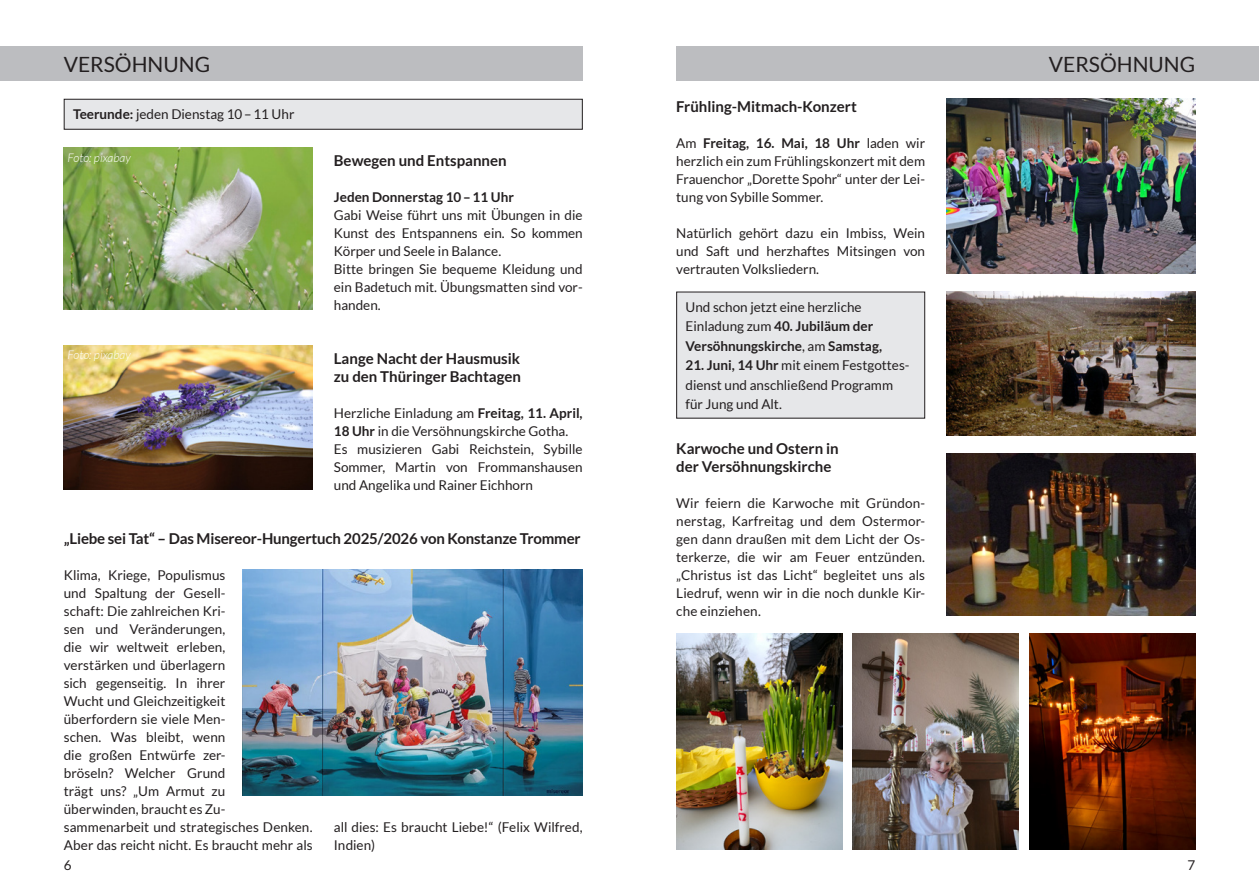
<style>
.page{position:relative;width:1259px;height:893px;background:#fff}
.page>*{position:absolute;margin:0;border:0;box-sizing:border-box;transform-origin:0 0}
.t1{font:21px "Lato";color:#231f20}
.ZW-Ü_10_12{font:700 15px/18px "Lato";color:#231f20}
.Text_9_12{font:13.5px/18px "Lato";color:#231f20;text-align:justify}
.ZW-Ü_10_12-2{font:13.5px "Lato";color:#231f20}
.Text_9_12-2{font:700 13.5px "Lato";color:#231f20}
.Bildunterschrift{font:italic 300 12px "Lato";color:#fff}
.s1{font-weight:700}
</style>
<div class="page">
<div style="left:0;top:47px;width:583px;height:34px;background:#bcbdc0"></div>
<div style="left:676px;top:47px;width:583px;height:34px;background:#bcbdc0"></div>
<div style="left:64px;top:99px;width:518px;height:30px;background:#e6e7e9"></div>
<div style="left:64px;top:99px;width:519px;height:31px;border:1px solid #231f20"></div>
<img style="left:64px;top:148px;width:249px;height:162px">
<img style="left:64px;top:346px;width:249px;height:144px">
<img style="left:242px;top:569px;width:341px;height:227px">
<img style="left:946px;top:99px;width:249px;height:175px">
<img style="left:946px;top:292px;width:249px;height:144px">
<img style="left:946px;top:454px;width:249px;height:162px">
<img style="left:1029px;top:634px;width:166px;height:216px">
<img style="left:853px;top:634px;width:165px;height:216px">
<img style="left:676px;top:634px;width:166px;height:216px">
<div style="left:676px;top:292px;width:248px;height:126px;background:#e6e7e9"></div>
<div style="left:676px;top:292px;width:249px;height:126px;border:1px solid #231f20"></div>
<p class="t1" style="left:64px;top:53px;width:148px">VERSÖHNUNG</p>
<p class="t1" style="left:1049px;top:53px;width:148px">VERSÖHNUNG</p>
<p class="ZW-Ü_10_12-2" style="left:73px;top:107px;width:223px"><span class="s1">Teerunde:</span> jeden Dienstag 10–11 Uhr</p>
<p class="ZW-Ü_10_12" style="left:334px;top:151px;width:174px">Bewegen und Entspannen</p>
<p class="Text_9_12-2" style="left:334px;top:189px;width:181px">Jeden Donnerstag 10–11 Uhr</p>
<p class="Text_9_12" style="left:334px;top:206px;width:250px">Gabi Weise führt uns mit Übungen in die Kunst des Entspannens ein. So kommen Körper und Seele in Balance.</p>
<p class="Text_9_12" style="left:334px;top:260px;width:250px">Bitte bringen Sie bequeme Kleidung und ein Badetuch mit. Übungsmatten sind vor&shy;handen.</p>
<p class="ZW-Ü_10_12" style="left:676px;top:97px;width:182px">Frühling-Mitmach-Konzert</p>
<p class="Text_9_12" style="left:676px;top:134px;width:250px">Am <span class="s1">Freitag, 16. Mai, 18 Uhr</span> laden wir herzlich ein zum Frühlingskonzert mit dem Frauenchor „Dorette Spohr“ unter der Lei&shy;tung von Sybille Sommer.</p>
<p class="Text_9_12" style="left:676px;top:224px;width:250px">Natürlich gehört dazu ein Imbiss, Wein und Saft und herzhaftes Mitsingen von vertrauten Volksliedern.</p>
<p class="Text_9_12" style="left:685px;top:297px;width:198px;line-height:19.5px;text-align:left">Und schon jetzt eine herzliche<br>Einladung zum <span class="s1">40. Jubiläum der<br>Versöhnungskirche</span>, am <span class="s1">Samstag,</span></p>
<p class="Text_9_12" style="left:685px;top:356px;width:225px;line-height:19.5px;text-align:left"><span class="s1">21. Juni, 14 Uhr</span> mit einem Festgottes&shy;dienst und anschließend Programm für Jung und Alt.</p>
<p class="ZW-Ü_10_12" style="left:676px;top:439px;width:164px">Karwoche und Ostern in der Versöhnungskirche</p>
<p class="Text_9_12" style="left:676px;top:494px;width:250px">Wir feiern die Karwoche mit Gründon&shy;nerstag, Karfreitag und dem Ostermor&shy;gen dann draußen mit dem Licht der Os&shy;terkerze, die wir am Feuer entzünden. „Christus ist das Licht“ begleitet uns als Liedruf, wenn wir in die noch dunkle Kir&shy;che einziehen.</p>
<p class="Bildunterschrift" style="left:68px;top:151px;width:65px">Foto: pixabay</p>
<p class="Bildunterschrift" style="left:68px;top:348px;width:65px">Foto: pixabay</p>
<p class="ZW-Ü_10_12" style="left:334px;top:349px;width:189px">Lange Nacht der Hausmusik zu den Thüringer Bachtagen</p>
<p class="Text_9_12" style="left:334px;top:404px;width:250px">Herzliche Einladung am <span class="s1">Freitag, 11. April,<br>18 Uhr</span> in die Versöhnungskirche Gotha.</p>
<p class="Text_9_12" style="left:334px;top:440px;width:250px">Es musizieren Gabi Reichstein, Sybille Sommer, Martin von Frommanshausen und Angelika und Rainer Eichhorn</p>
<p class="ZW-Ü_10_12" style="left:64px;top:529px;width:518px">„Liebe sei Tat“ – Das Misereor-Hungertuch 2025/2026 von Konstanze Trommer</p>
<p class="Text_9_12" style="left:64px;top:566px;width:250px;text-align:left">Klima, Kriege, Populismus<br>und Spaltung der Gesell-<br>schaft: Die zahlreichen Kri-<br>sen und Veränderungen,<br>die wir weltweit erleben,<br>verstärken und überlagern<br>sich gegenseitig. In ihrer<br>Wucht und Gleichzeitigkeit<br>überfordern sie viele Men-<br>schen. Was bleibt, wenn<br>die großen Entwürfe zer-<br>bröseln? Welcher Grund<br>trägt uns? „Um Armut zu<br>überwinden, braucht es Zu&shy;sammenarbeit und strategisches Denken.<br>Aber das reicht nicht. Es braucht mehr als</p>
<p class="Text_9_12" style="left:334px;top:818px;width:250px">all dies: Es braucht Liebe!“ (Felix Wilfred,<br>Indien)</p>
<p class="Text_9_12" style="left:64px;top:856px;width:9px">6</p>
<p class="Text_9_12" style="left:1187px;top:856px;width:9px">7</p>
</div>
